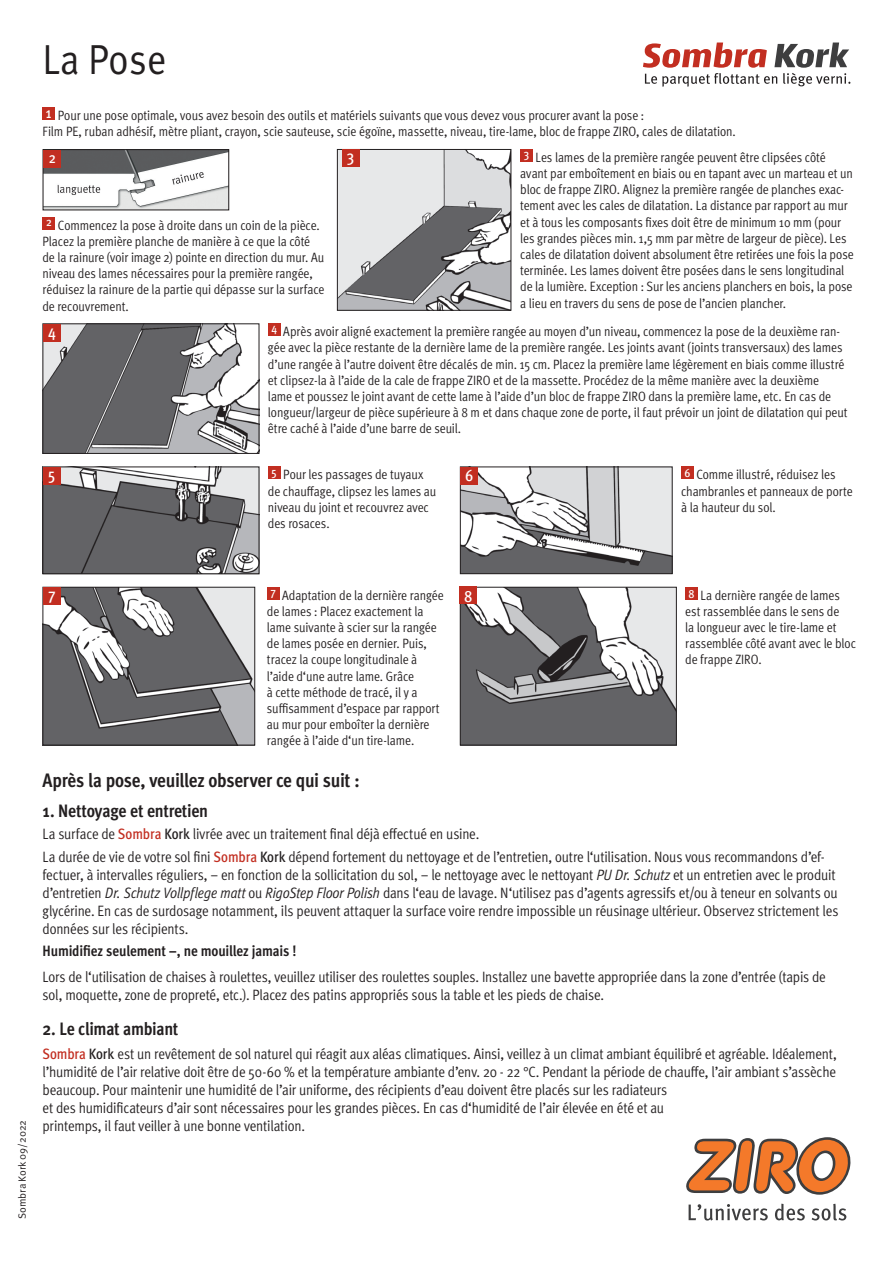
<style>
.page{position:relative;width:893px;height:1263px;background:#fff}
.page>*{position:absolute;margin:0;border:0;box-sizing:border-box;transform-origin:0 0}
.t1{font:42px "Meta Pro Norm";letter-spacing:-.01em;color:#231f20;scale:.9 1}
.t2{font:700 condensed 19.5px "Meta Pro";letter-spacing:-.015em;color:#231f20}
.t3{font:700 condensed 18px "Meta Pro";letter-spacing:-.015em;color:#231f20}
.t4{font:500 condensed 16.5px "Meta Pro";color:#fff}
.t5{font:15px/18px "Meta Pro Cond Norm";letter-spacing:-.01em;color:#231f20}
.t6{font:700 condensed 15px "Meta Pro";letter-spacing:-.01em;color:#231f20}
.t7{font:500 condensed 15px "Meta Pro";color:#fff}
.t8{font:13.5px/16.2px "Meta Pro Cond Norm";letter-spacing:-.005em;color:#231f20}
.t9{font:10.5px "Meta Pro Norm";letter-spacing:-.005em;color:#231f20}
.s1{font-family:"Meta Pro";font-weight:500;font-stretch:condensed;font-size:12px;color:#fff}
.s2{font-family:"Meta Pro";font-weight:500;font-stretch:condensed;color:#c22e21}
.s3{font-family:"Meta Pro";font-weight:500;font-stretch:condensed}
.s4{font-family:"Meta Pro Cond Norm Ita"}
</style>
<div class="page">
<div style="left:268px;top:466px;width:13px;height:13px;background:#c22e21"></div>
<div style="left:43px;top:107px;width:12px;height:13px;background:#c22e21"></div>
<img style="left:45px;top:468px;width:212px;height:104px">
<div style="left:681px;top:466px;width:13px;height:13px;background:#c22e21"></div>
<img style="left:462px;top:468px;width:209px;height:104px">
<div style="left:460px;top:466px;width:213px;height:108px;border:1px solid #231f20"></div>
<div style="left:461px;top:467px;width:17px;height:17px;background:#c22e21"></div>
<div style="left:685px;top:587px;width:13px;height:13px;background:#c22e21"></div>
<div style="left:267px;top:587px;width:13px;height:13px;background:#c22e21"></div>
<img style="left:45px;top:589px;width:208px;height:154px">
<div style="left:43px;top:587px;width:212px;height:158px;border:1px solid #231f20"></div>
<div style="left:43px;top:587px;width:17px;height:17px;background:#c22e21"></div>
<img style="left:462px;top:589px;width:213px;height:154px">
<div style="left:460px;top:587px;width:217px;height:158px;border:1px solid #231f20"></div>
<div style="left:460px;top:587px;width:17px;height:17px;background:#c22e21"></div>
<div style="left:43px;top:466px;width:216px;height:108px;border:1px solid #231f20"></div>
<div style="left:43px;top:467px;width:17px;height:17px;background:#c22e21"></div>
<div style="left:520px;top:149px;width:13px;height:13px;background:#c22e21"></div>
<img style="left:339px;top:151px;width:170px;height:158px">
<div style="left:337px;top:149px;width:174px;height:162px;border:1px solid #231f20"></div>
<div style="left:342px;top:150px;width:17px;height:17px;background:#c22e21"></div>
<img style="left:45px;top:151px;width:182px;height:57px">
<div style="left:43px;top:149px;width:186px;height:61px;border:1px solid #231f20"></div>
<div style="left:44px;top:150px;width:17px;height:17px;background:#c22e21"></div>
<div style="left:43px;top:217px;width:12px;height:13px;background:#c22e21"></div>
<img style="left:45px;top:325px;width:212px;height:127px">
<div style="left:43px;top:323px;width:216px;height:131px;border:1px solid #231f20"></div>
<div style="left:43px;top:324px;width:17px;height:17px;background:#c22e21"></div>
<div style="left:268px;top:323px;width:13px;height:13px;background:#c22e21"></div>
<svg style="left:643px;top:43px;width:207px;height:44px"></svg>
<svg style="left:686px;top:1137px;width:164px;height:58px"></svg>
<svg style="left:689px;top:1204px;width:79px;height:16px"></svg>
<svg style="left:775px;top:1204px;width:30px;height:16px"></svg>
<svg style="left:812px;top:1204px;width:34px;height:16px"></svg>
<h1 class="t1" style="left:43px;top:28px;width:139px">La Pose</h1>
<p class="t8" style="left:43px;top:106px;width:695px"><sup>1</sup> Pour une pose optimale, vous avez besoin des outils et matériels suivants que vous devez vous procurer avant la pose :<br>Film PE, ruban adhésif, mètre pliant, crayon, scie sauteuse, scie égoïne, massette, niveau, tire-lame, bloc de frappe ZIRO, cales de dilatation.</p>
<p class="t8" style="left:520px;top:148px;width:335px"><sup>3</sup> Les lames de la première rangée peuvent être clipsées côté<br>avant par emboîtement en biais ou en tapant avec un marteau et un bloc de frappe ZIRO. Alignez la première rangée de planches exac&shy;tement avec les cales de dilatation. La distance par rapport au mur et à tous les composants fixes doit être de minimum 10 mm (pour les grandes pièces min. 1,5 mm par mètre de largeur de pièce). Les cales de dilatation doivent absolument être retirées une fois la pose terminée. Les lames doivent être posées dans le sens longitudinal de la lumière. Exception : Sur les anciens planchers en bois, la pose a lieu en travers du sens de pose de l’ancien plancher.</p>
<p class="t7" style="left:49px;top:146px;width:9px">2</p>
<p class="t4" style="left:347px;top:144px;width:9px">3</p>
<p class="t8" style="left:43px;top:216px;width:284px"><sup>2</sup> Commencez la pose à droite dans un coin de la pièce.<br>Placez la première planche de manière à ce que la côté de la rainure (voir image 2) pointe en direction du mur. Au niveau des lames nécessaires pour la première rangée, réduisez la rainure de la partie qui dépasse sur la surface de recouvrement.</p>
<p class="t4" style="left:48px;top:318px;width:9px">4</p>
<p class="t8" style="left:268px;top:323px;width:581px"><sup>4</sup> Après avoir aligné exactement la première rangée au moyen d’un niveau, commencez la pose de la deuxième ran&shy;gée avec la pièce restante de la dernière lame de la première rangée. Les joints avant (joints transversaux) des lames d’une rangée à l’autre doivent être décalés de min. 15 cm. Placez la première lame légèrement en biais comme illustré et clipsez-la à l’aide de la cale de frappe ZIRO et de la massette. Procédez de la même manière avec la deuxième<br>lame et poussez le joint avant de cette lame à l’aide d’un bloc de frappe ZIRO dans la première lame, etc. En cas de longueur/largeur de pièce supérieure à 8 m et dans chaque zone de porte, il faut prévoir un joint de dilatation qui peut être caché à l’aide d’une barre de seuil.</p>
<p class="t4" style="left:48px;top:462px;width:9px">5</p>
<p class="t8" style="left:268px;top:466px;width:170px"><sup>5</sup> Pour les passages de tuyaux<br>de chauffage, clipsez les lames au niveau du joint et recouvrez avec des rosaces.</p>
<p class="t4" style="left:465px;top:462px;width:10px">6</p>
<p class="t8" style="left:681px;top:466px;width:173px"><sup>6</sup> Comme illustré, réduisez les chambranles et panneaux de porte à la hauteur du sol.</p>
<p class="t9" style="left:14px;top:1219px;width:100px;rotate:-90deg">Sombra Kork 09/2022</p>
<p class="t8" style="left:267px;top:586px;width:178px"><sup>7</sup> Adaptation de la dernière rangée de lames : Placez exactement la lame suivante à scier sur la rangée de lames posée en dernier. Puis, tracez la coupe longitudinale à l’aide d‘une autre lame. Grâce<br>à cette méthode de tracé, il y a suffisamment d’espace par rapport au mur pour emboîter la dernière rangée à l’aide d‘un tire-lame.</p>
<p class="t4" style="left:48px;top:582px;width:9px">7</p>
<p class="t4" style="left:464px;top:583px;width:10px">8</p>
<p class="t8" style="left:685px;top:586px;width:172px"><span class="s1">8</span> La dernière rangée de lames<br>est rassemblée dans le sens de<br>la longueur avec le tire-lame et rassemblée côté avant avec le bloc de frappe ZIRO.</p>
<h2 class="t2" style="left:43px;top:765px;width:319px">Après la pose, veuillez observer ce qui suit :</h2>
<h3 class="t3" style="left:43px;top:797px;width:167px">1. Nettoyage et entretien</h3>
<p class="t5" style="left:43px;top:822px;width:784px;line-height:22.2px">La surface de <span class="s2">Sombra</span> <span class="s3">Kork</span> livrée avec un traitement final déjà effectué en usine.<br>La durée de vie de votre sol fini <span class="s2">Sombra</span> <span class="s3">Kork</span> dépend fortement du nettoyage et de l’entretien, outre l‘utilisation. Nous vous recommandons d’ef-</p>
<p class="t5" style="left:43px;top:864px;width:797px">fectuer, à intervalles réguliers, – en fonction de la sollicitation du sol, – le nettoyage avec le nettoyant <span class="s4">PU Dr. Schutz</span> et un entretien avec le produit d’entretien <span class="s4">Dr. Schutz Vollpflege matt</span> ou <span class="s4">RigoStep Floor Polish</span> dans l‘eau de lavage. N‘utilisez pas d’agents agressifs et/ou à teneur en solvants ou glycérine. En cas de surdosage notamment, ils peuvent attaquer la surface voire rendre impossible un réusinage ultérieur. Observez strictement les données sur les récipients.</p>
<p class="t6" style="left:43px;top:939px;width:255px">Humidifiez seulement –, ne mouillez jamais !</p>
<p class="t5" style="left:43px;top:967px;width:785px">Lors de l‘utilisation de chaises à roulettes, veuillez utiliser des roulettes souples. Installez une bavette appropriée dans la zone d’entrée (tapis de sol, moquette, zone de propreté, etc.). Placez des patins appropriés sous la table et les pieds de chaise.</p>
<h3 class="t3" style="left:43px;top:1015px;width:137px">2. Le climat ambiant</h3>
<p class="t5" style="left:43px;top:1043px;width:796px"><span class="s2">Sombra</span> <span class="s3">Kork</span> est un revêtement de sol naturel qui réagit aux aléas climatiques. Ainsi, veillez à un climat ambiant équilibré et agréable. Idéalement, l’humidité de l’air relative doit être de 50-60 % et la température ambiante d’env. 20 - 22 °C. Pendant la période de chauffe, l’air ambiant s’assèche</p>
<p class="t5" style="left:43px;top:1080px;width:626px">beaucoup. Pour maintenir une humidité de l’air uniforme, des récipients d’eau doivent être placés sur les radiateurs et des humidificateurs d’air sont nécessaires pour les grandes pièces. En cas d‘humidité de l’air élevée en été et au printemps, il faut veiller à une bonne ventilation.</p>
</div>
